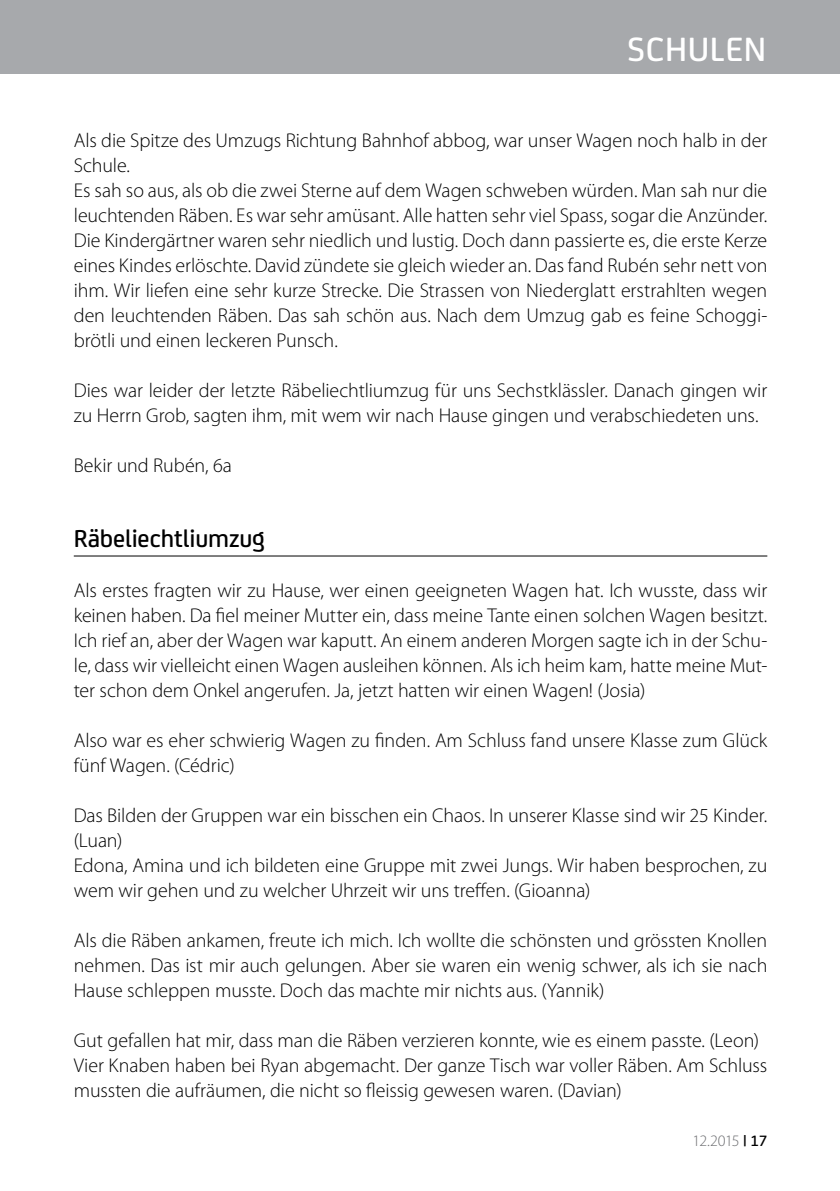
<style>
.page{position:relative;width:840px;height:1191px;background:#fff}
.page>*{position:absolute;margin:0;border:0;box-sizing:border-box;transform-origin:0 0}
.t1{font:500 36px "FS Joey";letter-spacing:.015em;color:#fff}
.t2{font:500 26px "FS Joey";letter-spacing:-.005em;color:#000}
.t3{font:300 20px/25px "Myriad Pro";letter-spacing:-.005em;color:#000}
.t4{font:300 16px "Myriad Pro";letter-spacing:-.055em;color:#6d6e71}
.s1{font-family:"FS Joey";font-weight:500;color:#000}
</style>
<div class="page">
<div style="left:0;top:0;width:839px;height:74px;background:#a7a9ac"></div>
<hr style="left:74px;top:555px;width:692px;height:1px;background:#000">
<h1 class="t1" style="left:627px;top:23px;width:140px">SCHULEN</h1>
<p class="t3" style="left:74px;top:128px;width:694px">Als die Spitze des Umzugs Richtung Bahnhof abbog, war unser Wagen noch halb in der Schule.<br>Es sah so aus, als ob die zwei Sterne auf dem Wagen schweben würden. Man sah nur die leuchtenden Räben. Es war sehr amüsant. Alle hatten sehr viel Spass, sogar die Anzünder.<br>Die Kindergärtner waren sehr niedlich und lustig. Doch dann passierte es, die erste Kerze eines Kindes erlöschte. David zündete sie gleich wieder an. Das fand Rubén sehr nett von ihm. Wir liefen eine sehr kurze Strecke. Die Strassen von Niederglatt erstrahlten wegen den leuchtenden Räben. Das sah schön aus. Nach dem Umzug gab es feine Schoggi&shy;brötli und einen leckeren Punsch.</p>
<p class="t3" style="left:74px;top:378px;width:694px">Dies war leider der letzte Räbeliechtliumzug für uns Sechstklässler. Danach gingen wir zu Herrn Grob, sagten ihm, mit wem wir nach Hause gingen und verabschiedeten uns.</p>
<p class="t3" style="left:74px;top:453px;width:160px">Bekir und Rubén, 6a</p>
<h2 class="t2" style="left:74px;top:519px;width:192px">Räbeliechtliumzug</h2>
<p class="t3" style="left:74px;top:578px;width:694px;text-align:justify">Als erstes fragten wir zu Hause, wer einen geeigneten Wagen hat. Ich wusste, dass wir keinen haben. Da fiel meiner Mutter ein, dass meine Tante einen solchen Wagen besitzt.<br>Ich rief an, aber der Wagen war kaputt. An einem anderen Morgen sagte ich in der Schu&shy;le, dass wir vielleicht einen Wagen ausleihen können. Als ich heim kam, hatte meine Mut&shy;ter schon dem Onkel angerufen. Ja, jetzt hatten wir einen Wagen! (Josia)</p>
<p class="t3" style="left:74px;top:728px;width:694px">Also war es eher schwierig Wagen zu finden. Am Schluss fand unsere Klasse zum Glück fünf Wagen. (Cédric)</p>
<p class="t3" style="left:74px;top:803px;width:694px">Das Bilden der Gruppen war ein bisschen ein Chaos. In unserer Klasse sind wir 25 Kinder. (Luan)<br>Edona, Amina und ich bildeten eine Gruppe mit zwei Jungs. Wir haben besprochen, zu wem wir gehen und zu welcher Uhrzeit wir uns treffen. (Gioanna)</p>
<p class="t3" style="left:74px;top:928px;width:694px;text-align:justify">Als die Räben ankamen, freute ich mich. Ich wollte die schönsten und grössten Knollen nehmen. Das ist mir auch gelungen. Aber sie waren ein wenig schwer, als ich sie nach Hause schleppen musste. Doch das machte mir nichts aus. (Yannik)</p>
<p class="t3" style="left:74px;top:1028px;width:694px">Gut gefallen hat mir, dass man die Räben verzieren konnte, wie es einem passte. (Leon)<br>Vier Knaben haben bei Ryan abgemacht. Der ganze Tisch war voller Räben. Am Schluss mussten die aufräumen, die nicht so fleissig gewesen waren. (Davian)</p>
<p class="t4" style="left:692px;top:1132px;width:76px">12.2015 <span class="s1">| 17</span></p>
</div>
